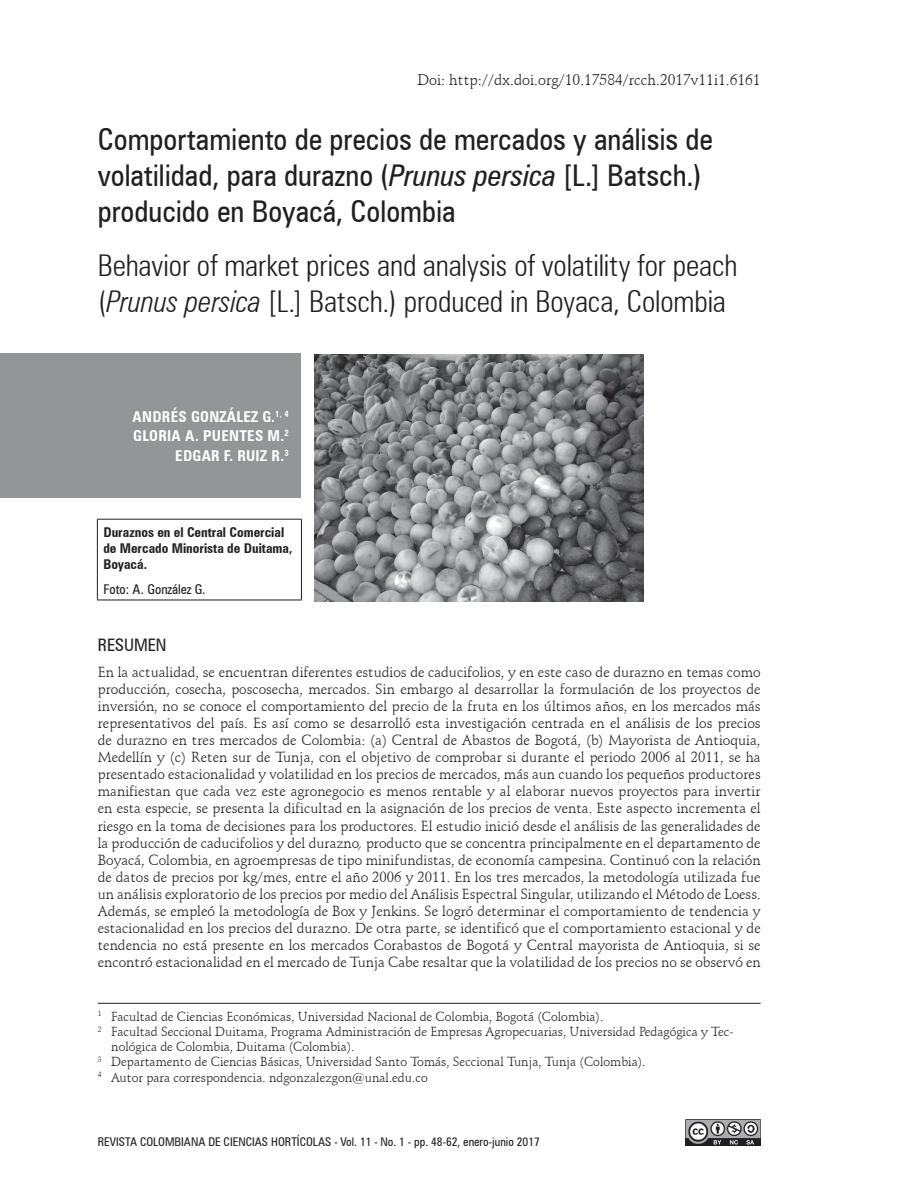
<style>
.page{position:relative;width:918px;height:1188px;background:#fff}
.page>*{position:absolute;margin:0;border:0;box-sizing:border-box;transform-origin:0 0}
.t1{font:condensed 30px/36px "Zurich BT";color:#231f20}
.t2{font:300 condensed 30px/36px "Zurich BT";letter-spacing:-.005em;color:#231f20}
.t3{font:condensed 17.25px "Zurich BT";color:#231f20}
.t4{font:700 condensed 15px/19.5px "Zurich BT";letter-spacing:.02em;color:#fff;text-align:right}
.t5{font:15px "Schneidler BT";color:#231f20}
.t6{font:14.25px/17.1px "Schneidler BT";color:#231f20;text-align:justify}
.t7{font:700 condensed 13.5px/16.2px "Zurich BT";color:#231f20}
.t8{font:condensed 13.5px "Zurich BT";color:#231f20}
.t9{font:12.75px "Schneidler BT";color:#231f20}
.t10{font:condensed 12px "Zurich BT";color:#231f20}
.s1{font-style:italic}
</style>
<div class="page">
<div style="left:0;top:353px;width:301px;height:145px;background:#939598"></div>
<hr style="left:97px;top:519px;width:205px;height:1px;background:#231f20">
<hr style="left:97px;top:520px;width:1px;height:80px;background:#231f20">
<hr style="left:301px;top:520px;width:1px;height:80px;background:#231f20">
<hr style="left:97px;top:600px;width:205px;height:1px;background:#231f20">
<hr style="left:98px;top:1003px;width:663px;height:1px;background:#231f20">
<img style="left:314px;top:355px;width:329px;height:246px">
<img style="left:685px;top:1119px;width:76px;height:26px">
<p class="t5" style="left:417px;top:70px;width:345px">Doi: http://dx.doi.org/10.17584/rcch.2017v11i1.6161</p>
<h1 class="t1" style="left:98px;top:121px;width:617px">Comportamiento de precios de mercados y análisis de volatilidad, para durazno (<span class="s1">Prunus persica</span> [L.] Batsch.) producido en Boyacá, Colombia</h1>
<h1 class="t2" style="left:98px;top:247px;width:641px">Behavior of market prices and analysis of volatility for peach (<span class="s1">Prunus persica</span> [L.] Batsch.) produced in Boyaca, Colombia</h1>
<p class="t4" style="left:133px;top:406px;width:158px">ANDRÉS GONZÁLEZ G.<sup>1,</sup> <sup>4<br></sup>GLORIA A. PUENTES M.<sup>2<br></sup>EDGAR F. RUIZ R.<sup>3</sup></p>
<p class="t7" style="left:103px;top:524px;width:191px">Duraznos en el Central Comercial de Mercado Minorista de Duitama,<br>Boyacá.</p>
<p class="t8" style="left:103px;top:581px;width:103px">Foto: A. González G.</p>
<p class="t3" style="left:98px;top:634px;width:70px">RESUMEN</p>
<p class="t6" style="left:98px;top:663px;width:664px">En la actualidad, se encuentran diferentes estudios de caducifolios, y en este caso de durazno en temas como producción, cosecha, poscosecha, mercados. Sin embargo al desarrollar la formulación de los proyectos de inversión, no se conoce el comportamiento del precio de la fruta en los últimos años, en los mercados más representativos del país. Es así como se desarrolló esta investigación centrada en el análisis de los precios de durazno en tres mercados de Colombia: (a) Central de Abastos de Bogotá, (b) Mayorista de Antioquia, Medellín y (c) Reten sur de Tunja, con el objetivo de comprobar si durante el periodo 2006 al 2011, se ha presentado estacionalidad y volatilidad en los precios de mercados, más aun cuando los pequeños productores manifiestan que cada vez este agronegocio es menos rentable y al elaborar nuevos proyectos para invertir en esta especie, se presenta la dificultad en la asignación de los precios de venta. Este aspecto incrementa el riesgo en la toma de decisiones para los productores. El estudio inició desde el análisis de las generalidades de la producción de caducifolios y del durazno<span class="s1">,</span> producto que se concentra principalmente en el departamento de Boyacá, Colombia, en agroempresas de tipo minifundistas, de economía campesina. Continuó con la relación de datos de precios por kg/mes, entre el año 2006 y 2011. En los tres mercados, la metodología utilizada fue un análisis exploratorio de los precios por medio del Análisis Espectral Singular, utilizando el Método de Loess.<br>Además, se empleó la metodología de Box y Jenkins. Se logró determinar el comportamiento de tendencia y estacionalidad en los precios del durazno. De otra parte, se identificó que el comportamiento estacional y de tendencia no está presente en los mercados Corabastos de Bogotá y Central mayorista de Antioquia, si se encontró estacionalidad en el mercado de Tunja Cabe resaltar que la volatilidad de los precios no se observó en</p>
<p class="t9" style="left:98px;top:1008px;width:507px"><sup>1</sup> Facultad de Ciencias Económicas, Universidad Nacional de Colombia, Bogotá (Colombia).</p>
<p class="t9" style="left:98px;top:1024px;width:637px"><sup>2</sup> Facultad Seccional Duitama, Programa Administración de Empresas Agropecuarias, Universidad Pedagógica y Tec-</p>
<p class="t9" style="left:111px;top:1039px;width:245px">nológica de Colombia, Duitama (Colombia).</p>
<p class="t9" style="left:98px;top:1054px;width:549px"><sup>3</sup> Departamento de Ciencias Básicas, Universidad Santo Tomás, Seccional Tunja, Tunja (Colombia).</p>
<p class="t9" style="left:98px;top:1069px;width:331px"><sup>4</sup> Autor para correspondencia. ndgonzalezgon@unal.edu.co</p>
<p class="t10" style="left:98px;top:1135px;width:444px">REVISTA COLOMBIANA DE CIENCIAS HORTÍCOLAS - Vol. 11 - No. 1 - pp. 48-62, enero-junio 2017</p>
</div>
